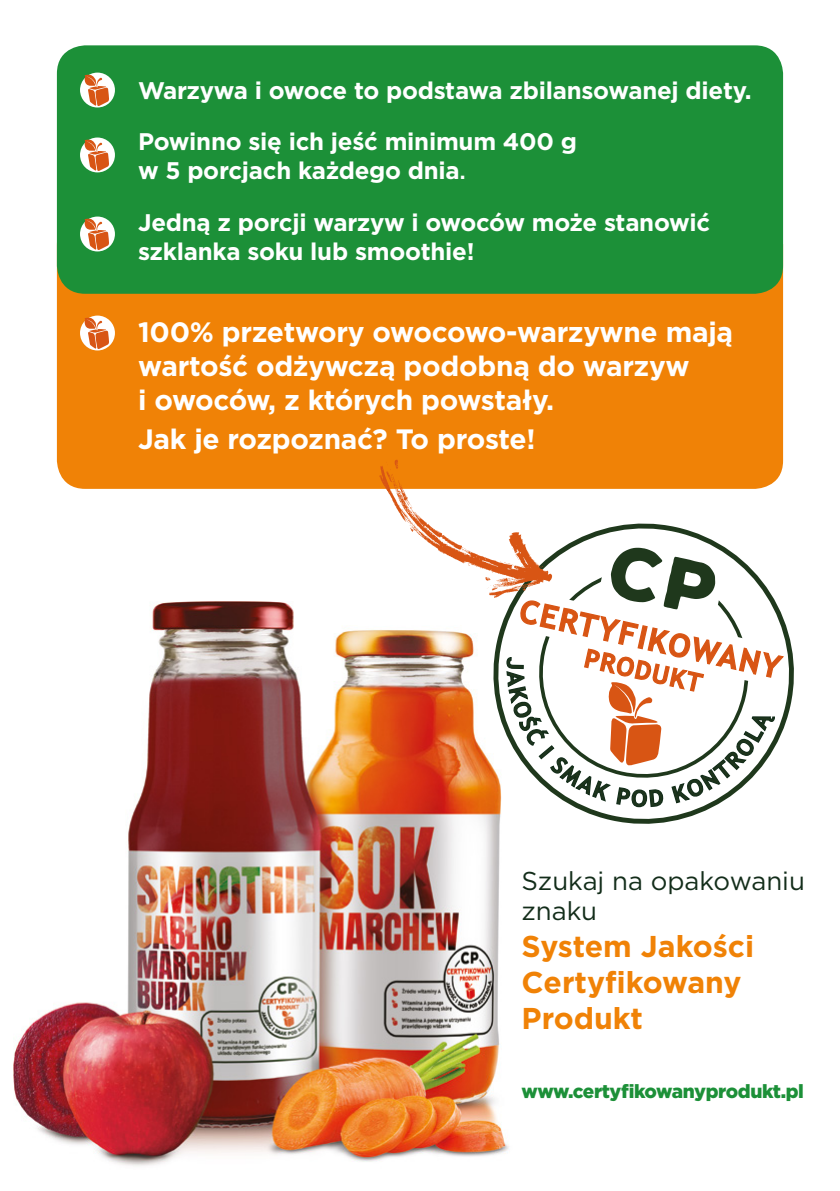
<style>
.page{position:relative;width:840px;height:1191px;background:#fff}
.page>*{position:absolute;margin:0;border:0;box-sizing:border-box;transform-origin:0 0}
.t1{font:700 30.2px/36.2px "Gotham";color:#f08206}
.t2{font:700 28px/33.6px "Gotham";letter-spacing:-.01em;color:#fff}
.t3{font:25.8px/31px "Gotham";color:#132d1a}
.t4{font:700 24px/51.4px "Gotham";letter-spacing:-.01em;color:#fff}
.t5{font:900 19px "Gotham";letter-spacing:-.02em;color:#1c9038}
.s1{font-weight:500}
</style>
<div class="page">
<div style="left:57px;top:217px;width:725px;height:272px;background:#f08206;border-radius:28px"></div>
<div style="left:57px;top:45px;width:725px;height:249px;background:#1c9038;border-radius:28px"></div>
<img style="left:13px;top:601px;width:497px;height:565px">
<div style="left:80px;top:315px;width:35px;height:35px;background:#fff;border-radius:50%"></div>
<svg style="left:84px;top:317px;width:25px;height:33px"></svg>
<div style="left:80px;top:216px;width:35px;height:35px;background:#fff;border-radius:50%"></div>
<svg style="left:84px;top:218px;width:25px;height:33px"></svg>
<div style="left:80px;top:137px;width:35px;height:35px;background:#fff;border-radius:50%"></div>
<svg style="left:84px;top:139px;width:25px;height:33px"></svg>
<div style="left:80px;top:73px;width:35px;height:34px;background:#fff;border-radius:50%"></div>
<svg style="left:84px;top:74px;width:25px;height:33px"></svg>
<svg style="left:481px;top:620px;width:313px;height:215px"></svg>
<svg style="left:379px;top:460px;width:405px;height:347px"></svg>
<p class="t4" style="left:138px;top:65px;width:615px">Warzywa i owoce to podstawa zbilansowanej diety.<br>Powinno się ich jeść minimum 400 g</p>
<p class="t4" style="left:138px;top:145px;width:573px">w 5 porcjach każdego dnia<span class="s1">.<br></span>Jedną z porcji warzyw i owoców może stanowić</p>
<p class="t4" style="left:138px;top:225px;width:338px">szklanka soku lub smoothie!</p>
<p class="t2" style="left:138px;top:315px;width:596px">100% przetwory owocowo-warzywne mają wartość odżywczą podobną do warzyw<br>i owoców, z których powstały.</p>
<p class="t2" style="left:138px;top:422px;width:398px">Jak je rozpoznać? To proste!</p>
<p class="t3" style="left:521px;top:864px;width:285px">Szukaj na opakowaniu znaku</p>
<p class="t1" style="left:521px;top:927px;width:234px">System Jakości<br>Certyfikowany<br>Produkt</p>
<p class="t5" style="left:521px;top:1078px;width:284px">www.certyfikowanyprodukt.pl</p>
</div>
